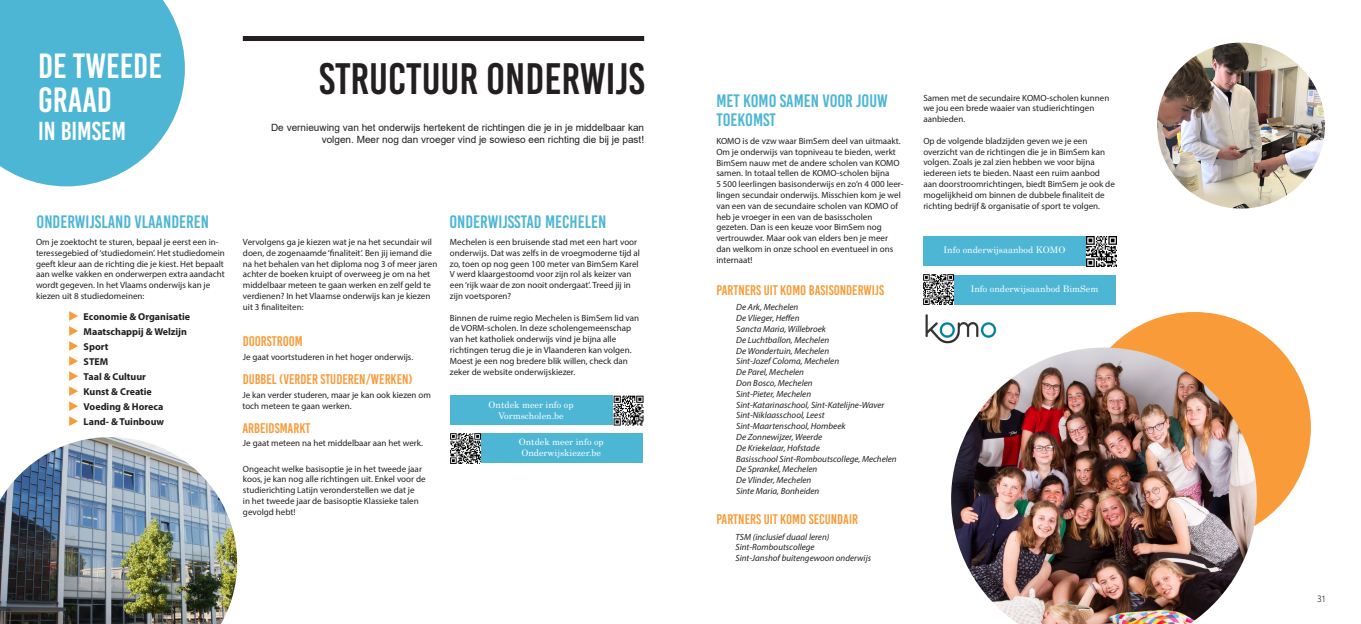
<style>
.page{position:relative;width:1361px;height:624px;background:#fff}
.page>*{position:absolute;margin:0;border:0;box-sizing:border-box;transform-origin:0 0}
.TITELS_B{font:44px "Bebas Kai";color:#231f20}
.TITELS_B-2{font:35px/34px "Bebas Kai";color:#fff}
.TITELS_B-3{font:26px "Bebas Kai";color:#fff}
.TITELS_B-4{font:18px/19px "Bebas Kai";color:#4db6d4}
.TITELS_B-5{font:14px "Bebas Kai";color:#f99b39}
.t1{font:10px/12px "Arial";color:#231f20;text-align:right}
.t2{font:700 10px "Myriad Pro";color:#231f20}
.t3{font:9px/10.8px "Myriad Pro";color:#231f20}
.t4{font:italic 9px "Myriad Pro";color:#231f20}
.t5{font:9px/10.8px "Century";color:#fff}
.t6{font:300 9px "Leelawadee UI";color:#231f20}
</style>
<div class="page">
<svg style="left:0;top:0;width:185px;height:186px;fill:#4db6d4"></svg>
<div style="left:243px;top:36px;width:401px;height:5px;background:#231f20"></div>
<svg style="left:69px;top:311px;width:9px;height:115px"></svg>
<div style="left:480px;top:433px;width:162px;height:29px;background:#4db6d4"></div>
<img style="left:450px;top:433px;width:30px;height:30px">
<div style="left:450px;top:396px;width:162px;height:29px;background:#4db6d4"></div>
<img style="left:613px;top:395px;width:30px;height:30px">
<div style="left:923px;top:236px;width:162px;height:29px;background:#4db6d4"></div>
<img style="left:1086px;top:236px;width:30px;height:30px">
<div style="left:953px;top:275px;width:162px;height:29px;background:#4db6d4"></div>
<img style="left:923px;top:274px;width:30px;height:31px">
<img style="left:0;top:437px;width:237px;height:187px">
<img style="left:1157px;top:43px;width:168px;height:165px">
<img style="left:925px;top:314px;width:72px;height:30px">
<div style="left:1078px;top:312px;width:233px;height:230px;background:#f99b39;border-radius:50%"></div>
<img style="left:951px;top:347px;width:306px;height:277px">
<p class="TITELS_B-2" style="left:38px;top:49px;width:125px">DE TWEEDE<br>GRAAD</p>
<p class="TITELS_B" style="left:319px;top:55px;width:327px">STRUCTUUR ONDERWIJS</p>
<p class="t1" style="left:271px;top:121px;width:374px">De vernieuwing van het onderwijs hertekent de richtingen die je in je middelbaar kan volgen. Meer nog dan vroeger vind je sowieso een richting die bij je past!</p>
<p class="TITELS_B-3" style="left:38px;top:117px;width:89px">IN BIMSEM</p>
<p class="TITELS_B-4" style="left:37px;top:212px;width:174px">ONDERWIJSLAND VLAANDEREN</p>
<p class="t3" style="left:36px;top:236px;width:190px">Om je zoektocht te sturen, bepaal je eerst een in&shy;teressegebied of ‘studiedomein’. Het studiedomein geeft kleur aan de richting die je kiest. Het bepaalt aan welke vakken en onderwerpen extra aandacht wordt gegeven. In het Vlaams onderwijs kan je kiezen uit 8 studiedomeinen:</p>
<p class="t2" style="left:84px;top:309px;width:108px">Economie &amp; Organisatie</p>
<p class="t2" style="left:84px;top:324px;width:105px">Maatschappij &amp; Welzijn</p>
<p class="t2" style="left:84px;top:339px;width:26px">Sport</p>
<p class="t2" style="left:84px;top:354px;width:26px">STEM</p>
<p class="t2" style="left:84px;top:369px;width:64px">Taal &amp; Cultuur</p>
<p class="t2" style="left:84px;top:384px;width:70px">Kunst &amp; Creatie</p>
<p class="t2" style="left:84px;top:399px;width:81px">Voeding &amp; Horeca</p>
<p class="t2" style="left:84px;top:414px;width:82px">Land- &amp; Tuinbouw</p>
<p class="t3" style="left:243px;top:236px;width:196px">Vervolgens ga je kiezen wat je na het secundair wil doen, de zogenaamde ‘finaliteit’. Ben jij iemand die na het behalen van het diploma nog 3 of meer jaren achter de boeken kruipt of overweeg je om na het middelbaar meteen te gaan werken en zelf geld te verdienen? In het Vlaamse onderwijs kan je kiezen uit 3 finaliteiten:</p>
<p class="TITELS_B-5" style="left:243px;top:334px;width:62px">DOORSTROOM</p>
<p class="TITELS_B-5" style="left:243px;top:372px;width:172px">DUBBEL (VERDER STUDEREN/WERKEN)</p>
<p class="t3" style="left:243px;top:351px;width:172px">Je gaat voortstuderen in het hoger onderwijs.</p>
<p class="t3" style="left:242px;top:390px;width:190px">Je kan verder studeren, maar je kan ook kiezen om toch meteen te gaan werken.</p>
<p class="t3" style="left:243px;top:438px;width:182px">Je gaat meteen na het middelbaar aan het werk.</p>
<p class="TITELS_B-5" style="left:242px;top:421px;width:69px">ARBEIDSMARKT</p>
<p class="t3" style="left:243px;top:463px;width:184px">Ongeacht welke basisoptie je in het tweede jaar koos, je kan nog alle richtingen uit. Enkel voor de studierichting Latijn veronderstellen we dat je<br>in het tweede jaar de basisoptie Klassieke talen gevolgd hebt!</p>
<p class="TITELS_B-4" style="left:449px;top:212px;width:158px">ONDERWIJSSTAD MECHELEN</p>
<p class="t3" style="left:450px;top:236px;width:192px">Mechelen is een bruisende stad met een hart voor onderwijs. Dat was zelfs in de vroegmoderne tijd al zo, toen op nog geen 100 meter van BimSem Karel V werd klaargestoomd voor zijn rol als keizer van een ‘rijk waar de zon nooit ondergaat’. Treed jij in zijn voetsporen?</p>
<p class="t3" style="left:450px;top:312px;width:191px">Binnen de ruime regio Mechelen is BimSem lid van de VORM-scholen. In deze scholengemeenschap van het katholiek onderwijs vind je bijna alle richtingen terug die je in Vlaanderen kan volgen.<br>Moest je een nog bredere blik willen, check dan zeker de website onderwijskiezer.</p>
<p class="t5" style="left:488px;top:398px;width:87px;text-align:center">Ontdek meer info op<br>Vormscholen.be</p>
<p class="t5" style="left:519px;top:436px;width:87px">Ontdek meer info op<br>Onderwijskiezer.be</p>
<p class="TITELS_B-4" style="left:716px;top:92px;width:173px">MET KOMO SAMEN VOOR JOUW<br>TOEKOMST</p>
<p class="t3" style="left:716px;top:135px;width:189px">KOMO is de vzw waar BimSem deel van uitmaakt.<br>Om je onderwijs van topniveau te bieden, werkt BimSem nauw met de andere scholen van KOMO samen. In totaal tellen de KOMO-scholen bijna<br>5 500 leerlingen basisonderwijs en zo’n 4 000 leer&shy;lingen secundair onderwijs. Misschien kom je wel van een van de secundaire scholen van KOMO of heb je vroeger in een van de basisscholen gezeten. Dan is een keuze voor BimSem nog vertrouwder. Maar ook van elders ben je meer dan welkom in onze school en eventueel in ons internaat!</p>
<p class="TITELS_B-5" style="left:716px;top:282px;width:169px">PARTNERS UIT KOMO BASISONDERWIJS</p>
<p class="t4" style="left:736px;top:302px;width:64px">De Ark, Mechelen</p>
<p class="t4" style="left:736px;top:312px;width:65px">De Vlieger, Heffen</p>
<p class="t4" style="left:736px;top:323px;width:91px">Sancta Maria, Willebroek</p>
<p class="t4" style="left:736px;top:334px;width:94px">De Luchtballon, Mechelen</p>
<p class="t4" style="left:736px;top:345px;width:94px">De Wondertuin, Mechelen</p>
<p class="t4" style="left:736px;top:356px;width:104px">Sint-Jozef Coloma, Mechelen</p>
<p class="t4" style="left:736px;top:366px;width:69px">De Parel, Mechelen</p>
<p class="t4" style="left:736px;top:377px;width:78px">Don Bosco, Mechelen</p>
<p class="t4" style="left:736px;top:388px;width:76px">Sint-Pieter, Mechelen</p>
<p class="t4" style="left:736px;top:399px;width:150px">Sint-Katarinaschool, Sint-Katelijne-Waver</p>
<p class="t4" style="left:736px;top:410px;width:90px">Sint-Niklaasschool, Leest</p>
<p class="t4" style="left:736px;top:420px;width:111px">Sint-Maartenschool, Hombeek</p>
<p class="t4" style="left:736px;top:431px;width:87px">De Zonnewijzer, Weerde</p>
<p class="t4" style="left:736px;top:442px;width:85px">De Kriekelaar, Hofstade</p>
<p class="t4" style="left:736px;top:453px;width:162px">Basisschool Sint-Romboutscollege, Mechelen</p>
<p class="t4" style="left:736px;top:464px;width:83px">De Sprankel, Mechelen</p>
<p class="t4" style="left:736px;top:474px;width:77px">De Vlinder, Mechelen</p>
<p class="t4" style="left:736px;top:485px;width:85px">Sinte Maria, Bonheiden</p>
<p class="TITELS_B-5" style="left:716px;top:511px;width:143px">PARTNERS UIT KOMO SECUNDAIR</p>
<p class="t4" style="left:735px;top:531px;width:95px">TSM (inclusief duaal leren)</p>
<p class="t4" style="left:735px;top:541px;width:81px">Sint-Romboutscollege</p>
<p class="t4" style="left:735px;top:552px;width:137px">Sint-Janshof buitengewoon onderwijs</p>
<p class="t3" style="left:923px;top:92px;width:187px">Samen met de secundaire KOMO-scholen kunnen we jou een brede waaier van studierichtingen aanbieden.</p>
<p class="t3" style="left:923px;top:135px;width:193px">Op de volgende bladzijden geven we je een overzicht van de richtingen die je in BimSem kan volgen. Zoals je zal zien hebben we voor bijna iedereen iets te bieden. Naast een ruim aanbod aan doorstroomrichtingen, biedt BimSem je ook de mogelijkheid om binnen de dubbele finaliteit de richting bedrijf &amp; organisatie of sport te volgen.</p>
<p class="t5" style="left:943px;top:244px;width:123px">Info onderwijsaanbod KOMO</p>
<p class="t5" style="left:970px;top:283px;width:129px">Info onderwijsaanbod BimSem</p>
<p class="t6" style="left:1317px;top:592px;width:10px">31</p>
</div>
